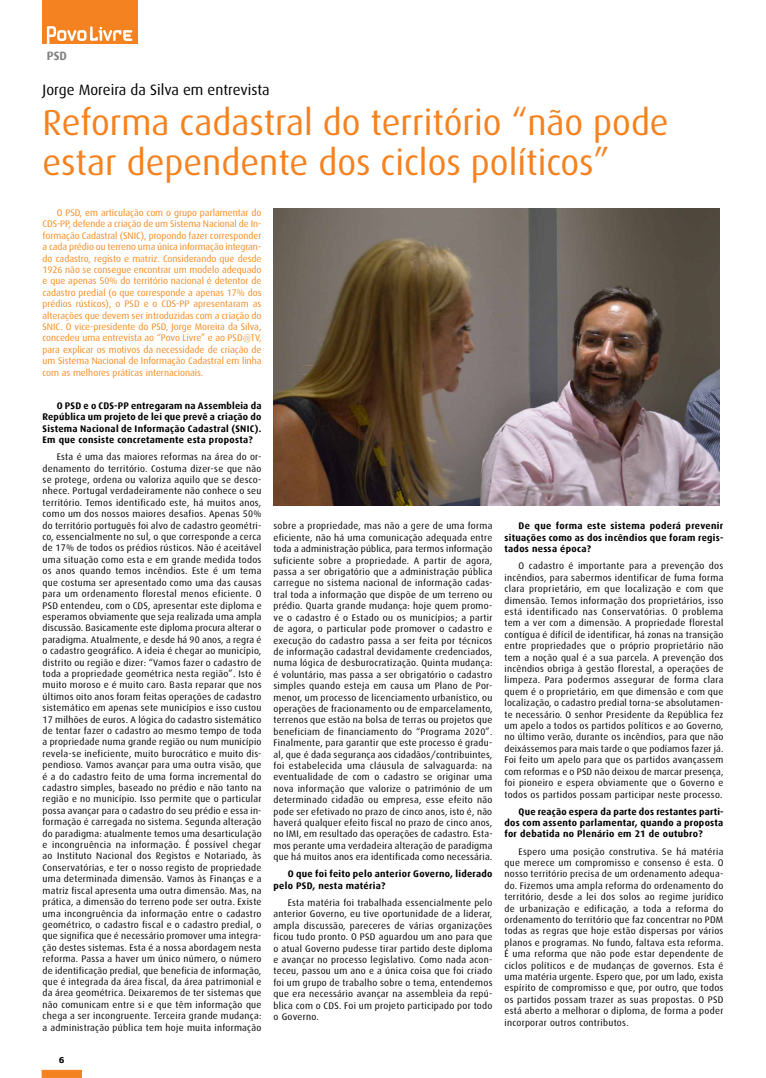
<style>
.page{position:relative;width:766px;height:1078px;background:#fff}
.page>*{position:absolute;margin:0;border:0;box-sizing:border-box;transform-origin:0 0}
.t1{font:36px/40px "Dax";color:#f58220}
.t2{font:15px "Dax";color:#000}
.t3{font:700 12px "Dax";color:#808285}
.t4{font:9.5px/11.4px "Dax";letter-spacing:.03em;color:#000;text-align:justify}
.t5{font:9.5px/11.4px "Dax";color:#f68b1f;text-align:justify}
.t6{font:700 9.5px/11.4px "Dax";letter-spacing:.03em;color:#000;text-align:justify}
.t7{font:700 8px "Verdana";color:#000}
</style>
<div class="page">
<div style="left:42px;top:1069px;width:40px;height:8px;background:#f58220;border:1px solid #f58220"></div>
<div style="left:43px;top:0;width:95px;height:44px;background:#f58220"></div>
<svg style="left:47px;top:26px;width:85px;height:18px"></svg>
<img style="left:273px;top:208px;width:446px;height:297px">
<p class="t3" style="left:47px;top:49px;width:15px">PSD</p>
<h2 class="t2" style="left:43px;top:81px;width:228px">Jorge Moreira da Silva em entrevista</h2>
<h1 class="t1" style="left:43px;top:102px;width:627px">Reforma cadastral do território “não pode estar dependente dos ciclos políticos”</h1>
<p class="t5" style="left:43px;top:207px;width:220px;text-indent:14px">O PSD, em articulação com o grupo parlamentar do CDS-PP, defende a criação de um Sistema Nacional de In&shy;formação Cadastral (SNIC), propondo fazer corresponder a cada prédio ou terreno uma única informação integran&shy;do cadastro, registo e matriz. Considerando que desde 1926 não se consegue encontrar um modelo adequado e que apenas 50% do território nacional é detentor de cadastro predial (o que corresponde a apenas 17% dos prédios rústicos), o PSD e o CDS-PP apresentaram as alterações que devem ser introduzidas com a criação do SNIC. O vice-presidente do PSD, Jorge Moreira da Silva, concedeu uma entrevista ao “Povo Livre” e ao PSD@TV, para explicar os motivos da necessidade de criação de um Sistema Nacional de Informação Cadastral em linha com as melhores práticas internacionais.</p>
<p class="t6" style="left:43px;top:400px;width:220px;text-indent:14px">O PSD e o CDS-PP entregaram na Assembleia da República um projeto de lei que prevê a criação do Sistema Nacional de Informação Cadastral (SN IC).<br>Em que consiste concretamente esta proposta?</p>
<p class="t4" style="left:43px;top:451px;width:220px;text-indent:14px">Esta é uma das maiores reformas na área do or&shy;denamento do território. Costuma dizer-se que não se protege, ordena ou valoriza aquilo que se desco&shy;nhece. Portugal verdadeiramente não conhece o seu território. Temos identificado este, há muitos anos, como um dos nossos maiores desafios. Apenas 50% do território português foi alvo de cadastro geométri&shy;co, essencialmente no sul, o que corresponde a cerca de 17% de todos os prédios rústicos. Não é aceitável uma situação como esta e em grande medida todos os anos quando temos incêndios. Este é um tema que costuma ser apresentado como uma das causas para um ordenamento florestal menos eficiente. O PSD entendeu, com o CDS, apresentar este diploma e esperamos obviamente que seja realizada uma ampla discussão. Basicamente este diploma procura alterar o paradigma. Atualmente, e desde há 90 anos, a regra é o cadastro geográfico. A ideia é chegar ao município, distrito ou região e dizer: “Vamos fazer o cadastro de toda a propriedade geométrica nesta região”. Isto é muito moroso e é muito caro. Basta reparar que nos últimos oito anos foram feitas operações de cadastro sistemático em apenas sete municípios e isso custou 17 milhões de euros. A lógica do cadastro sistemático de tentar fazer o cadastro ao mesmo tempo de toda a propriedade numa grande região ou num município revela-se ineficiente, muito burocrático e muito dis&shy;pendioso. Vamos avançar para uma outra visão, que é a do cadastro feito de uma forma incremental do cadastro simples, baseado no prédio e não tanto na região e no município. Isso permite que o particular possa avançar para o cadastro do seu prédio e essa in&shy;formação é carregada no sistema. Segunda alteração do paradigma: atualmente temos uma desarticulação e incongruência na informação. É possível chegar ao Instituto Nacional dos Registos e Notariado, às Conservatórias, e ter o nosso registo de propriedade uma determinada dimensão. Vamos às Finanças e a matriz fiscal apresenta uma outra dimensão. Mas, na prática, a dimensão do terreno pode ser outra. Existe uma incongruência da informação entre o cadastro geométrico, o cadastro fiscal e o cadastro predial, o que significa que é necessário promover uma integra&shy;ção destes sistemas. Esta é a nossa abordagem nesta reforma. Passa a haver um único número, o número de identificação predial, que beneficia de informação, que é integrada da área fiscal, da área patrimonial e da área geométrica. Deixaremos de ter sistemas que não comunicam entre si e que têm informação que chega a ser incongruente. Terceira grande mudança: a administração pública tem hoje muita informação</p>
<p class="t6" style="left:504px;top:520px;width:220px;text-indent:14px">De que forma este sistema poderá prevenir situações como as dos incêndios que foram regis&shy;tados nessa época?</p>
<p class="t4" style="left:504px;top:560px;width:220px;text-indent:14px">O cadastro é importante para a prevenção dos incêndios, para sabermos identificar de fuma forma clara proprietário, em que localização e com que dimensão. Temos informação dos proprietários, isso está identificado nas Conservatórias. O problema tem a ver com a dimensão. A propriedade florestal contígua é difícil de identificar, há zonas na transição entre propriedades que o próprio proprietário não tem a noção qual é a sua parcela. A prevenção dos incêndios obriga à gestão florestal, a operações de limpeza. Para podermos assegurar de forma clara quem é o proprietário, em que dimensão e com que localização, o cadastro predial torna-se absolutamen&shy;te necessário. O senhor Presidente da República fez um apelo a todos os partidos políticos e ao Governo, no último verão, durante os incêndios, para que não deixássemos para mais tarde o que podíamos fazer já.<br>Foi feito um apelo para que os partidos avançassem com reformas e o PSD não deixou de marcar presença, foi pioneiro e espera obviamente que o Governo e todos os partidos possam participar neste processo.</p>
<p class="t6" style="left:504px;top:805px;width:220px;text-indent:14px">Que reação espera da parte dos restantes parti&shy;dos com assento parlamentar, quando a proposta for debatida no Plenário em 21 de outubro?</p>
<p class="t4" style="left:504px;top:845px;width:220px;text-indent:14px">Espero uma posição construtiva. Se há matéria que merece um compromisso e consenso é esta. O nosso território precisa de um ordenamento adequa&shy;do. Fizemos uma ampla reforma do ordenamento do território, desde a lei dos solos ao regime jurídico de urbanização e edificação, a toda a reforma do ordenamento do território que faz concentrar no PDM todas as regras que hoje estão dispersas por vários planos e programas. No fundo, faltava esta reforma.<br>É uma reforma que não pode estar dependente de ciclos políticos e de mudanças de governos. Esta é uma matéria urgente. Espero que, por um lado, exista espírito de compromisso e que, por outro, que todos os partidos possam trazer as suas propostas. O PSD está aberto a melhorar o diploma, de forma a poder incorporar outros contributos.</p>
<p class="t4" style="left:273px;top:520px;width:220px">sobre a propriedade, mas não a gere de uma forma eficiente, não há uma comunicação adequada entre toda a administração pública, para termos informação suficiente sobre a propriedade. A partir de agora, passa a ser obrigatório que a administração pública carregue no sistema nacional de informação cadas&shy;tral toda a informação que dispõe de um terreno ou prédio. Quarta grande mudança: hoje quem promo&shy;ve o cadastro é o Estado ou os municípios; a partir de agora, o particular pode promover o cadastro e execução do cadastro passa a ser feita por técnicos de informação cadastral devidamente credenciados, numa lógica de desburocratização. Quinta mudança: é voluntário, mas passa a ser obrigatório o cadastro simples quando esteja em causa um Plano de Por&shy;menor, um processo de licenciamento urbanístico, ou operações de fracionamento ou de emparcelamento, terrenos que estão na bolsa de terras ou projetos que beneficiam de financiamento do “Programa 2020”.<br>Finalmente, para garantir que este processo é gradu&shy;al, que é dada segurança aos cidadãos/contribuintes, foi estabelecida uma cláusula de salvaguarda: na eventualidade de com o cadastro se originar uma nova informação que valorize o património de um determinado cidadão ou empresa, esse efeito não pode ser efetivado no prazo de cinco anos, isto é, não haverá qualquer efeito fiscal no prazo de cinco anos, no IMI, em resultado das operações de cadastro. Esta&shy;mos perante uma verdadeira alteração de paradigma que há muitos anos era identificada como necessária.</p>
<p class="t6" style="left:273px;top:868px;width:220px;text-indent:14px">O que foi feito pelo anterior Governo, liderado pelo PSD, nesta matéria?</p>
<p class="t4" style="left:273px;top:896px;width:220px;text-indent:14px">Esta matéria foi trabalhada essencialmente pelo anterior Governo, eu tive oportunidade de a liderar, ampla discussão, pareceres de várias organizações ficou tudo pronto. O PSD aguardou um ano para que o atual Governo pudesse tirar partido deste diploma e avançar no processo legislativo. Como nada acon&shy;teceu, passou um ano e a única coisa que foi criado foi um grupo de trabalho sobre o tema, entendemos que era necessário avançar na assembleia da repú&shy;blica com o CDS. Foi um projeto participado por todo o Governo.</p>
<p class="t7" style="left:59px;top:1054px;width:7px">6</p>
</div>
